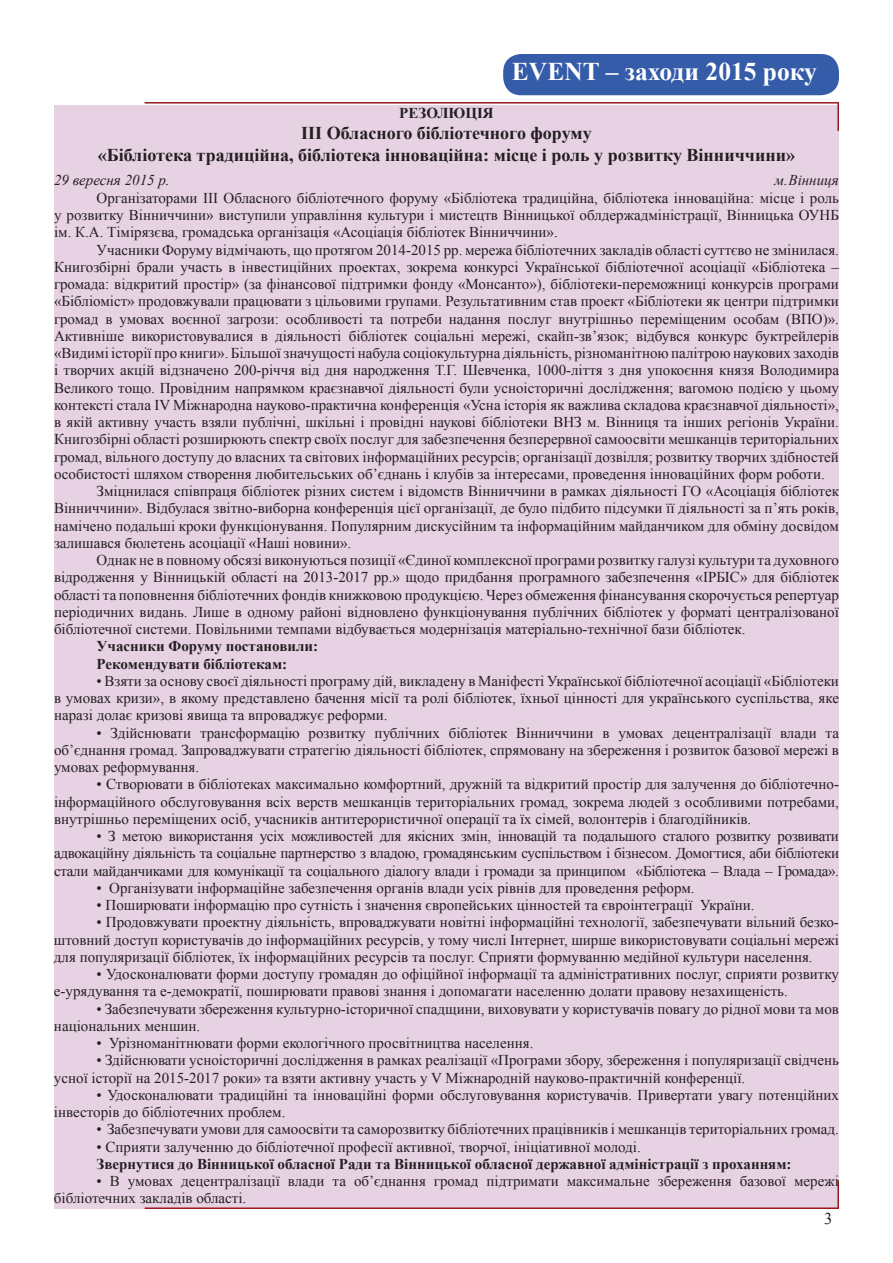
<style>
.page{position:relative;width:893px;height:1263px;background:#fff}
.page>*{position:absolute;margin:0;border:0;box-sizing:border-box;transform-origin:0 0}
.t1{font:700 25.5px "Times New Roman";color:#fff}
.t2{font:700 18px/21.6px "Times New Roman";color:#231f20;text-align:center}
.t3{font:16.5px "Times New Roman";color:#231f20}
.t4{font:15px/17.2px "Times New Roman";color:#231f20;text-align:justify}
.t5{font:700 15px/17.2px "Times New Roman";color:#231f20}
.t6{font:italic 15px "Times New Roman";color:#231f20}
</style>
<div class="page">
<div style="left:54px;top:106px;width:785px;height:1103px;background:#e7d2e3"></div>
<hr style="left:145px;top:102px;width:694px;height:2px;background:#95191d">
<hr style="left:837px;top:102px;width:2px;height:29px;background:#95191d">
<hr style="left:145px;top:1207px;width:694px;height:2px;background:#95191d">
<hr style="left:837px;top:1180px;width:2px;height:29px;background:#95191d">
<div style="left:503px;top:54px;width:336px;height:41px;background:#355ca9;border-radius:18px"></div>
<h1 class="t1" style="left:512px;top:54px;width:307px">EVENT – заходи 2015 року</h1>
<p class="t5" style="left:399px;top:104px;width:96px">РЕЗОЛЮЦІЯ</p>
<p class="t2" style="left:98px;top:122px;width:699px">ІІІ Обласного бібліотечного форуму<br>«Бібліотека традиційна, бібліотека інноваційна: місце і роль у розвитку Вінниччини»</p>
<p class="t6" style="left:54px;top:170px;width:117px">29 вересня 2015 р.</p>
<p class="t6" style="left:775px;top:170px;width:66px">м. Вінниця</p>
<p class="t4" style="left:54px;top:189px;width:786px;text-indent:43px">Організаторами ІІІ Обласного бібліотечного форуму «Бібліотека традиційна, бібліотека інноваційна: місце і роль у розвитку Вінниччини» виступили управління культури і мистецтв Вінницької облдержадміністрації, Вінницька ОУНБ ім. К.А. Тімірязєва, громадська організація «Асоціація бібліотек Вінниччини».</p>
<p class="t4" style="left:97px;top:241px;width:744px">Учасники Форуму відмічають, що протягом 2014-2015 рр. мережа бібліотечних закладів області суттєво не змінилася.</p>
<p class="t4" style="left:54px;top:258px;width:786px">Книгозбірні брали участь в інвестиційних проектах, зокрема конкурсі Української бібліотечної асоціації «Бібліотека –</p>
<p class="t4" style="left:54px;top:275px;width:786px">громада: відкритий простір» (за фінансової підтримки фонду «Монсанто»), бібліотеки-переможниці конкурсів програми</p>
<p class="t4" style="left:54px;top:292px;width:786px">«Бібліоміст» продовжували працювати з цільовими групами. Результативним став проект «Бібліотеки як центри підтримки</p>
<p class="t4" style="left:54px;top:310px;width:786px">громад в умовах воєнної загрози: особливості та потреби надання послуг внутрішньо переміщеним особам (ВПО)».</p>
<p class="t4" style="left:54px;top:327px;width:786px">Активніше використовувалися в діяльності бібліотек соціальні мережі, скайп-зв’язок; відбувся конкурс буктрейлерів</p>
<p class="t4" style="left:54px;top:344px;width:786px">«Видимі історії про книги». Більшої значущості набула соціокультурна діяльність, різноманітною палітрою наукових заходів</p>
<p class="t4" style="left:54px;top:361px;width:786px">і творчих акцій відзначено 200-річчя від дня народження Т.Г. Шевченка, 1000-ліття з дня упокоєння князя Володимира</p>
<p class="t4" style="left:54px;top:379px;width:786px">Великого тощо. Провідним напрямком краєзнавчої діяльності були усноісторичні дослідження; вагомою подією у цьому</p>
<p class="t4" style="left:54px;top:396px;width:786px">контексті стала ІV Міжнародна науково-практична конференція «Усна історія як важлива складова краєзнавчої діяльності»,</p>
<p class="t4" style="left:54px;top:413px;width:786px">в якій активну участь взяли публічні, шкільні і провідні наукові бібліотеки ВНЗ м. Вінниця та інших регіонів України.</p>
<p class="t4" style="left:54px;top:430px;width:786px">Книгозбірні області розширюють спектр своїх послуг для забезпечення безперервної самоосвіти мешканців територіальних</p>
<p class="t4" style="left:54px;top:448px;width:786px">громад, вільного доступу до власних та світових інформаційних ресурсів; організації дозвілля; розвитку творчих здібностей</p>
<p class="t4" style="left:54px;top:465px;width:772px">особистості шляхом створення любительських об’єднань і клубів за інтересами, проведення інноваційних форм роботи.</p>
<p class="t4" style="left:97px;top:482px;width:744px">Зміцнилася співпраця бібліотек різних систем і відомств Вінниччини в рамках діяльності ГО «Асоціація бібліотек</p>
<p class="t4" style="left:54px;top:499px;width:786px">Вінниччини». Відбулася звітно-виборна конференція цієї організації, де було підбито підсумки її діяльності за п’ять років,</p>
<p class="t4" style="left:54px;top:517px;width:786px">намічено подальші кроки функціонування. Популярним дискусійним та інформаційним майданчиком для обміну досвідом</p>
<p class="t4" style="left:54px;top:534px;width:299px">залишався бюлетень асоціації «Наші новини».</p>
<p class="t4" style="left:97px;top:551px;width:744px">Однак не в повному обсязі виконуються позиції «Єдиної комплексної програми розвитку галузі культури та духовного</p>
<p class="t4" style="left:54px;top:568px;width:786px">відродження у Вінницькій області на 2013-2017 рр.» щодо придбання програмного забезпечення «ІРБІС» для бібліотек</p>
<p class="t4" style="left:54px;top:586px;width:786px">області та поповнення бібліотечних фондів книжковою продукцією. Через обмеження фінансування скорочується репертуар</p>
<p class="t4" style="left:54px;top:603px;width:786px">періодичних видань. Лише в одному районі відновлено функціонування публічних бібліотек у форматі централізованої</p>
<p class="t4" style="left:54px;top:620px;width:693px">бібліотечної системи. Повільними темпами відбувається модернізація матеріально-технічної бази бібліотек.</p>
<p class="t5" style="left:97px;top:637px;width:223px">Учасники Форуму постановили:<br>Рекомендувати бібліотекам:</p>
<p class="t4" style="left:54px;top:672px;width:786px;text-indent:43px">• Взяти за основу своєї діяльності програму дій, викладену в Маніфесті Української бібліотечної асоціації «Бібліотеки в умовах кризи», в якому представлено бачення місії та ролі бібліотек, їхньої цінності для українського суспільства, яке наразі долає кризові явища та впроваджує реформи.</p>
<p class="t4" style="left:54px;top:724px;width:786px;text-indent:43px">• Здійснювати трансформацію розвитку публічних бібліотек Вінниччини в умовах децентралізації влади та об’єднання громад. Запроваджувати стратегію діяльності бібліотек, спрямовану на збереження і розвиток базової мережі в умовах реформування.</p>
<p class="t4" style="left:54px;top:775px;width:786px;text-indent:43px">• Створювати в бібліотеках максимально комфортний, дружній та відкритий простір для залучення до бібліотечно&shy;інформаційного обслуговування всіх верств мешканців територіальних громад, зокрема людей з особливими потребами, внутрішньо переміщених осіб, учасників антитерористичної операції та їх сімей, волонтерів і благодійників.</p>
<p class="t4" style="left:54px;top:827px;width:786px;text-indent:43px">• З метою використання усіх можливостей для якісних змін, інновацій та подальшого сталого розвитку розвивати адвокаційну діяльність та соціальне партнерство з владою, громадянським суспільством і бізнесом. Домогтися, аби бібліотеки стали майданчиками для комунікації та соціального діалогу влади і громади за принципом «Бібліотека – Влада – Громада».</p>
<p class="t4" style="left:97px;top:879px;width:600px">• Організувати інформаційне забезпечення органів влади усіх рівнів для проведення реформ.</p>
<p class="t4" style="left:97px;top:896px;width:660px">• Поширювати інформацію про сутність і значення європейських цінностей та євроінтеграції України.</p>
<p class="t4" style="left:54px;top:913px;width:786px;text-indent:43px">• Продовжувати проектну діяльність, впроваджувати новітні інформаційні технології, забезпечувати вільний безко&shy;штовний доступ користувачів до інформаційних ресурсів, у тому числі Інтернет, ширше використовувати соціальні мережі для популяризації бібліотек, їх інформаційних ресурсів та послуг. Сприяти формуванню медійної культури населення.</p>
<p class="t4" style="left:54px;top:965px;width:786px;text-indent:43px">• Удосконалювати форми доступу громадян до офіційної інформації та адміністративних послуг, сприяти розвитку е-урядування та е-демократії, поширювати правові знання і допомагати населенню долати правову незахищеність.</p>
<p class="t4" style="left:54px;top:1000px;width:786px;text-indent:43px">• Забезпечувати збереження культурно-історичної спадщини, виховувати у користувачів повагу до рідної мови та мов національних меншин.</p>
<p class="t4" style="left:97px;top:1034px;width:438px">• Урізноманітнювати форми екологічного просвітництва населення.</p>
<p class="t4" style="left:54px;top:1051px;width:786px;text-indent:43px">• Здійснювати усноісторичні дослідження в рамках реалізації «Програми збору, збереження і популяризації свідчень усної історії на 2015-2017 роки» та взяти активну участь у V Міжнародній науково-практичній конференції.</p>
<p class="t4" style="left:54px;top:1086px;width:786px;text-indent:43px">• Удосконалювати традиційні та інноваційні форми обслуговування користувачів. Привертати увагу потенційних інвесторів до бібліотечних проблем.</p>
<p class="t4" style="left:97px;top:1120px;width:744px">• Забезпечувати умови для самоосвіти та саморозвитку бібліотечних працівників і мешканців територіальних громад.</p>
<p class="t4" style="left:97px;top:1138px;width:546px">• Сприяти залученню до бібліотечної професії активної, творчої, ініціативної молоді.</p>
<p class="t5" style="left:97px;top:1155px;width:697px">Звернутися до Вінницької обласної Ради та Вінницької обласної державної адміністрації з проханням:</p>
<p class="t4" style="left:54px;top:1172px;width:786px;text-indent:43px">• В умовах децентралізації влади та об’єднання громад підтримати максимальне збереження базової мережі бібліотечних закладів області.</p>
<p class="t3" style="left:824px;top:1207px;width:10px">3</p>
</div>
